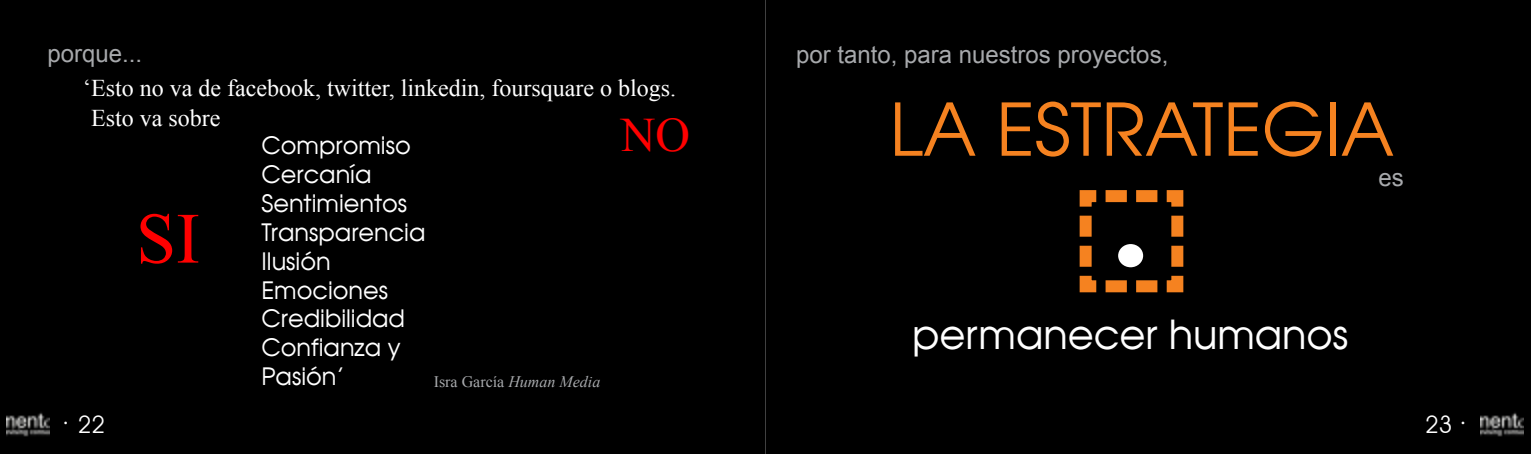
<style>
.page{position:relative;width:1531px;height:454px;background:#fff}
.page>*{position:absolute;margin:0;border:0;box-sizing:border-box;transform-origin:0 0}
.t1{font:72px "Avalon Plain";color:#f58220}
.t2{font:72px "Times New Roman";color:#f00}
.t3{font:48px "Times New Roman";color:#f00}
.t4{font:40px "Avalon Plain";color:#fff}
.t5{font:24px/28.8px "Avalon Plain";color:#fff}
.t6{font:24px "Times New Roman";color:#fff}
.t7{font:24px "Arial";color:#a7a9ac}
.t8{font:24px "Avant Garde IT Cby BT";color:#fff}
.t9{font:16px "Times New Roman";color:#a7a9ac}
.s1{font-style:italic}
.s2{font-size:28px}
</style>
<div class="page">
<div style="left:1px;top:1px;width:763px;height:451px;background:#000"></div>
<div style="left:0;top:0;width:765px;height:454px;border:2px solid #000"></div>
<div style="left:766px;top:1px;width:764px;height:451px;background:#000"></div>
<div style="left:765px;top:0;width:766px;height:454px;border:2px solid #000"></div>
<img style="left:1480px;top:412px;width:43px;height:25px">
<img style="left:7px;top:412px;width:43px;height:25px">
<svg style="left:1079px;top:190px;width:105px;height:103px"></svg>
<div style="left:1119px;top:245px;width:23px;height:21px;background:#fff;border-radius:50%"></div>
<div style="left:1118px;top:244px;width:25px;height:23px;border:2px solid #fff;border-radius:50%"></div>
<p class="t7" style="left:47px;top:38px;width:96px">porque...</p>
<p class="t6" style="left:83px;top:72px;width:594px">‘Esto no va de facebook, twitter, linkedin, foursquare o blogs.</p>
<p class="t6" style="left:91px;top:101px;width:131px">Esto va sobre</p>
<h1 class="t2" style="left:136px;top:190px;width:66px">SI</h1>
<p class="t5" style="left:261px;top:131px;width:166px">Compromiso<br>Cercanía<br>Sentimientos<br>Transparencia<br>Ilusión<br>Emociones<br>Credibilidad<br>Confianza y<br>Pasión’</p>
<p class="t9" style="left:434px;top:370px;width:168px">Isra García <span class="s1">Human Media</span></p>
<h2 class="t3" style="left:621px;top:102px;width:71px">NO</h2>
<p class="t7" style="left:796px;top:39px;width:374px">por tanto, para nuestros proyectos,</p>
<h1 class="t1" style="left:890px;top:84px;width:506px">LA ESTRATEGIA</h1>
<p class="t7" style="left:1378px;top:161px;width:27px">es</p>
<h3 class="t4" style="left:912px;top:309px;width:438px">permanecer humanos</h3>
<p class="t8" style="left:62px;top:409px;width:44px"><span class="s2">·</span> 22</p>
<p class="t8" style="left:1425px;top:409px;width:43px">23 <span class="s2">·</span></p>
</div>
